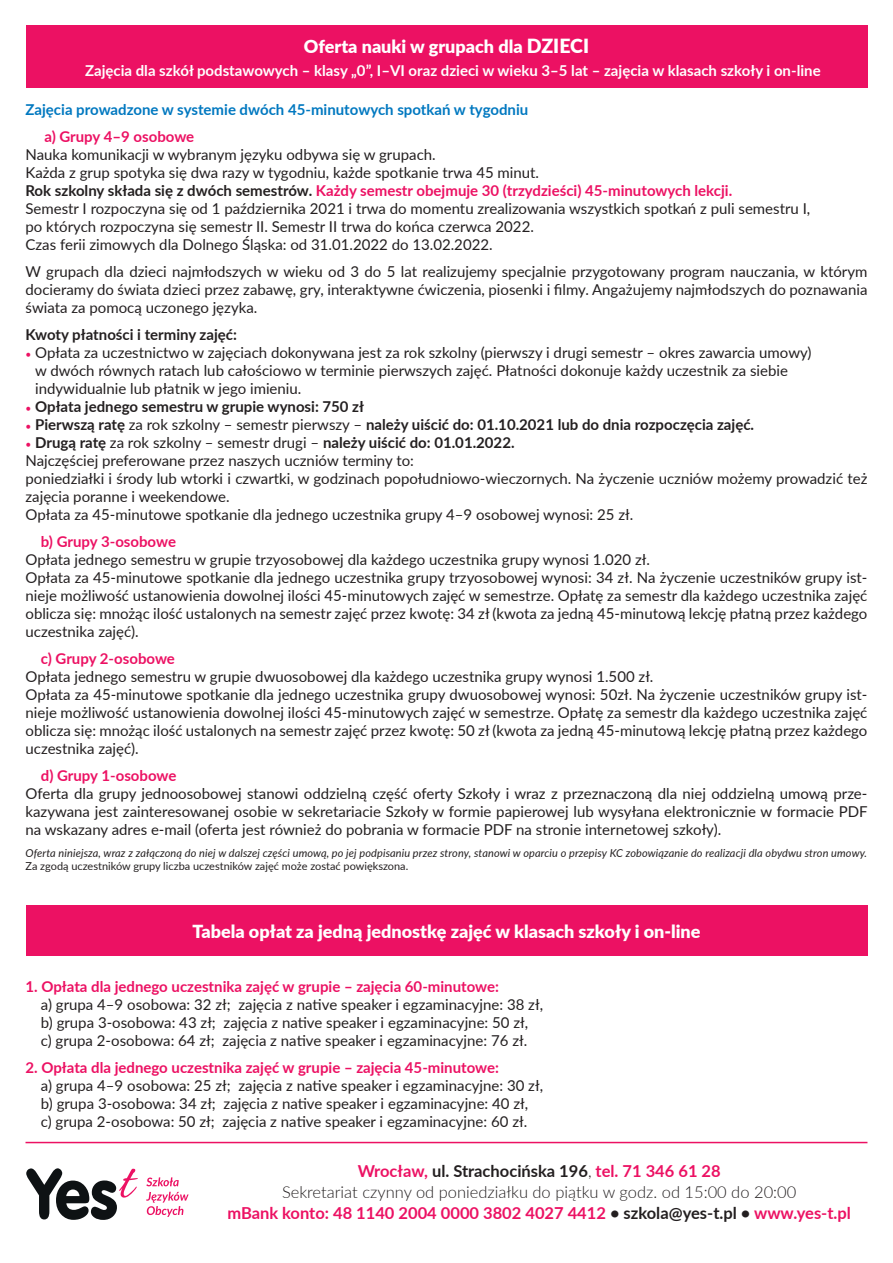
<style>
.page{position:relative;width:893px;height:1263px;background:#fff}
.page>*{position:absolute;margin:0;border:0;box-sizing:border-box;transform-origin:0 0}
.t1{font:900 18px "Lato";color:#fff}
.t2{font:700 16.5px/21px "Lato";color:#ec1163;text-align:center}
.t3{font:15px/18px "Lato";color:#231f20}
.t4{font:700 15px "Lato";color:#231f20}
.t5{font:700 15px "Lato";color:#fff}
.t6{font:700 15px/27px "Lato";color:#0078c0}
.t7{font:italic 10.95px/13.2px "Lato";letter-spacing:.01em;color:#231f20}
.s1{font-size:19.5px}
.s2{color:#ec1163}
.s3{font-weight:700}
.s4{font-weight:700;color:#ec1163}
.s5{font-family:"Minion Pro";color:#ec1163}
.s6{font-family:"Minion Pro";font-weight:400;color:#ec1163}
.s7{font-weight:400}
.s8{font-style:normal}
.s9{color:#231f20}
.s10{font-weight:300;color:#231f20}
</style>
<div class="page">
<div style="left:26px;top:26px;width:841px;height:62px;background:#ec1163"></div>
<div style="left:26px;top:905px;width:841px;height:51px;background:#ec1163"></div>
<svg style="left:146px;top:1177px;width:33px;height:9px"></svg>
<svg style="left:146px;top:1192px;width:43px;height:25px"></svg>
<svg style="left:26px;top:1168px;width:112px;height:52px"></svg>
<hr style="left:26px;top:1142px;width:841px;height:1px;background:#ec1163">
<p class="t1" style="left:304px;top:33px;width:287px">Oferta nauki w grupach dla <span class="s1">DZIECI</span></p>
<p class="t5" style="left:85px;top:59px;width:737px">Zajęcia dla szkół podstawowych – klasy „0”, I–VI oraz dzieci w wieku 3–5 lat – zajęcia w klasach szkoły i on-line</p>
<p class="t6" style="left:44px;top:95px;width:485px;text-indent:-19px">Zajęcia prowadzone w systemie dwóch 45-minutowych spotkań w tygodniu <span class="s2">a) Grupy 4–9 osobowe</span></p>
<p class="t3" style="left:26px;top:145px;width:786px">Nauka komunikacji w wybranym języku odbywa się w grupach.<br>Każda z grup spotyka się dwa razy w tygodniu, każde spotkanie trwa 45 minut.<br><span class="s3">Rok szkolny składa się z dwóch semestrów.</span> <span class="s4">Każdy semestr obejmuje 30 (trzydzieści) 45-minutowych lekcji.<br></span>Semestr I rozpoczyna się od 1 października 2021 i trwa do momentu zrealizowania wszystkich spotkań z puli semestru I, po których rozpoczyna się semestr II. Semestr II trwa do końca czerwca 2022.<br>Czas ferii zimowych dla Dolnego Śląska: od 31.01.2022 do 13.02.2022.</p>
<p class="t3" style="left:26px;top:262px;width:843px;text-align:justify">W grupach dla dzieci najmłodszych w wieku od 3 do 5 lat realizujemy specjalnie przygotowany program nauczania, w którym docieramy do świata dzieci przez zabawę, gry, interaktywne ćwiczenia, piosenki i filmy. Angażujemy najmłodszych do poznawania świata za pomocą uczonego języka.</p>
<p class="t4" style="left:26px;top:323px;width:213px">Kwoty płatności i terminy zajęć:</p>
<p class="t3" style="left:35px;top:343px;width:778px;text-indent:-10px"><span class="s5">•</span> Opłata za uczestnictwo w zajęciach dokonywana jest za rok szkolny (pierwszy i drugi semestr – okres zawarcia umowy) w dwóch równych ratach lub całościowo w terminie pierwszych zajęć. Płatności dokonuje każdy uczestnik za siebie indywidualnie lub płatnik w jego imieniu.</p>
<p class="t4" style="left:26px;top:395px;width:340px"><span class="s6">•</span> Opłata jednego semestru w grupie wynosi: 750 zł</p>
<p class="t4" style="left:26px;top:413px;width:730px"><span class="s6">•</span> Pierwszą ratę <span class="s7">za rok szkolny – semestr pierwszy –</span> należy uiścić do: 01.10.2021 lub do dnia rozpoczęcia zajęć.</p>
<p class="t3" style="left:26px;top:433px;width:843px"><span class="s5">•</span> <span class="s3">Drugą ratę</span> za rok szkolny – semestr drugi – <span class="s3">należy uiścić do: 01.01.2022.<br></span>Najczęściej preferowane przez naszych uczniów terminy to:<br>poniedziałki i środy lub wtorki i czwartki, w godzinach popołudniowo-wieczornych. Na życzenie uczniów możemy prowadzić też zajęcia poranne i weekendowe.<br>Opłata za 45-minutowe spotkanie dla jednego uczestnika grupy 4–9 osobowej wynosi: 25 zł.</p>
<p class="t3" style="left:26px;top:532px;width:843px;text-indent:15px"><span class="s4">b) Grupy 3-osobowe<br></span>Opłata jednego semestru w grupie trzyosobowej dla każdego uczestnika grupy wynosi 1.020 zł.<br>Opłata za 45-minutowe spotkanie dla jednego uczestnika grupy trzyosobowej wynosi: 34 zł. Na życzenie uczestników grupy ist&shy;nieje możliwość ustanowienia dowolnej ilości 45-minutowych zajęć w semestrze. Opłatę za semestr dla każdego uczestnika zajęć oblicza się: mnożąc ilość ustalonych na semestr zajęć przez kwotę: 34 zł (kwota za jedną 45-minutową lekcję płatną przez każdego uczestnika zajęć).</p>
<p class="t3" style="left:26px;top:649px;width:843px;text-indent:15px"><span class="s4">c) Grupy 2-osobowe<br></span>Opłata jednego semestru w grupie dwuosobowej dla każdego uczestnika grupy wynosi 1.500 zł.<br>Opłata za 45-minutowe spotkanie dla jednego uczestnika grupy dwuosobowej wynosi: 50zł. Na życzenie uczestników grupy ist&shy;nieje możliwość ustanowienia dowolnej ilości 45-minutowych zajęć w semestrze. Opłatę za semestr dla każdego uczestnika zajęć oblicza się: mnożąc ilość ustalonych na semestr zajęć przez kwotę: 50 zł (kwota za jedną 45-minutową lekcję płatną przez każdego uczestnika zajęć).</p>
<p class="t3" style="left:26px;top:766px;width:844px;text-indent:15px"><span class="s4">d) Grupy 1-osobowe<br></span>Oferta dla grupy jednoosobowej stanowi oddzielną część oferty Szkoły i wraz z przeznaczoną dla niej oddzielną umową prze&shy;kazywana jest zainteresowanej osobie w sekretariacie Szkoły w formie papierowej lub wysyłana elektronicznie w formacie PDF na wskazany adres e-mail (oferta jest również do pobrania w formacie PDF na stronie internetowej szkoły).</p>
<p class="t7" style="left:26px;top:846px;width:843px">Oferta niniejsza, wraz z załączoną do niej w dalszej części umową, po jej podpisaniu przez strony, stanowi w oparciu o przepisy KC zobowiązanie do realizacji dla obydwu stron umowy.<br><span class="s8">Za zgodą uczestników grupy liczba uczestników zajęć może zostać powiększona.</span></p>
<p class="t1" style="left:192px;top:917px;width:510px">Tabela opłat za jedną jednostkę zajęć w klasach szkoły i on-line</p>
<p class="t3" style="left:41px;top:976px;width:504px;text-indent:-15px"><span class="s4">1. Opłata dla jednego uczestnika zajęć w grupie – zajęcia 60-minutowe:<br></span>a) grupa 4–9 osobowa: 32 zł; zajęcia z native speaker i egzaminacyjne: 38 zł, b) grupa 3-osobowa: 43 zł; zajęcia z native speaker i egzaminacyjne: 50 zł,<br>c) grupa 2-osobowa: 64 zł; zajęcia z native speaker i egzaminacyjne: 76 zł.</p>
<p class="t3" style="left:41px;top:1057px;width:504px;text-indent:-15px"><span class="s4">2. Opłata dla jednego uczestnika zajęć w grupie – zajęcia 45-minutowe:<br></span>a) grupa 4–9 osobowa: 25 zł; zajęcia z native speaker i egzaminacyjne: 30 zł, b) grupa 3-osobowa: 34 zł; zajęcia z native speaker i egzaminacyjne: 40 zł,<br>c) grupa 2-osobowa: 50 zł; zajęcia z native speaker i egzaminacyjne: 60 zł.</p>
<p class="t2" style="left:227px;top:1160px;width:625px">Wrocław, <span class="s9">ul. Strachocińska 196</span><span class="s10">,</span> tel. 71 346 61 28<br><span class="s10">Sekretariat czynny od poniedziałku do piątku w godz. od 15:00 do 20:00<br></span>mBank konto: 48 1140 2004 0000 3802 4027 4412 <span class="s9">• szkola@yes-t.pl •</span> www.yes-t.pl</p>
</div>
